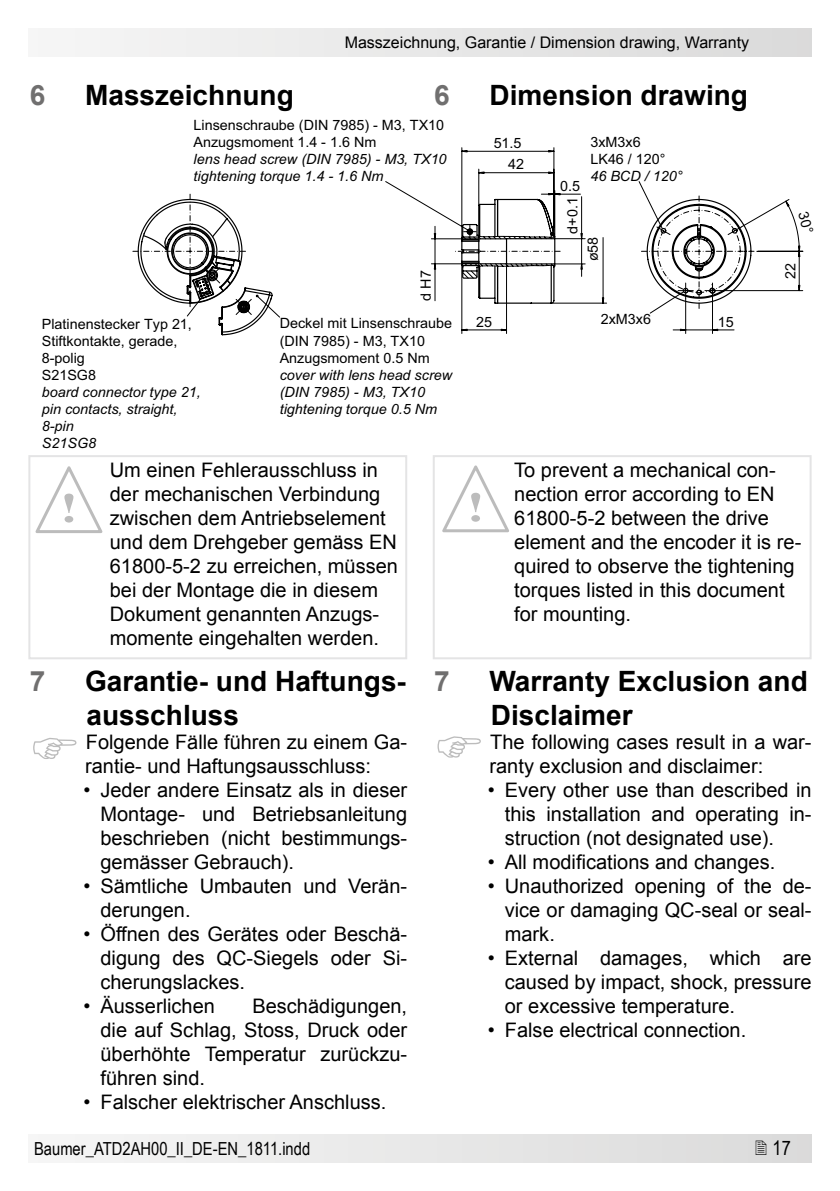
<style>
.page{position:relative;width:840px;height:1191px;background:#fff}
.page>*{position:absolute;margin:0;border:0;box-sizing:border-box;transform-origin:0 0}
.t1{font:700 28px/33.6px "Arial";color:#000}
.t2{font:700 28px "Arial";color:#706f6f}
.t3{font:20px/24px "Arial";color:#000;text-align:justify}
.t4{font:20px "Arial Narrow";color:#000}
.t5{font:18px "Arial Narrow";color:#000}
.t6{font:16px "Arial";color:#000}
.t7{font:14.2px/17px "Arial";color:#000}
.t8{font:italic 14.2px/17px "Arial";color:#000}
</style>
<div class="page">
<div style="left:28px;top:28px;width:783px;height:29px;background:linear-gradient(to right,#f6f6f6,#dadada)"></div>
<div style="left:28px;top:1134px;width:783px;height:28px;background:linear-gradient(to right,#f6f6f6,#dadada)"></div>
<div style="left:432px;top:455px;width:379px;height:204px;border:2px solid #e4e4e5"></div>
<div style="left:28px;top:455px;width:379px;height:204px;border:2px solid #e4e4e5"></div>
<svg style="left:442px;top:465px;width:67px;height:67px"></svg>
<svg style="left:35px;top:466px;width:67px;height:67px"></svg>
<svg style="left:132px;top:147px;width:671px;height:145px"></svg>
<svg style="left:137px;top:195px;width:620px;height:141px"></svg>
<svg style="left:755px;top:1140px;width:11px;height:15px"></svg>
<svg style="left:797px;top:211px;width:6px;height:21px"></svg>
<h1 class="t2" style="left:30px;top:77px;width:17px">6</h1>
<h1 class="t1" style="left:85px;top:80px;width:210px">Masszeichnung</h1>
<p class="t6" style="left:344px;top:32px;width:406px">Masszeichnung, Garantie / Dimension drawing, Warranty</p>
<h1 class="t2" style="left:434px;top:77px;width:17px">6</h1>
<h1 class="t1" style="left:489px;top:80px;width:260px">Dimension drawing</h1>
<p class="t7" style="left:193px;top:117px;width:252px">Linsenschraube (DIN 7985) - M3, TX10<br>Anzugsmoment 1.4 - 1.6 Nm</p>
<p class="t8" style="left:193px;top:151px;width:254px">lens head screw (DIN 7985) - M3, TX10 tightening torque 1.4 - 1.6 Nm</p>
<p class="t7" style="left:42px;top:315px;width:151px">Platinenstecker Typ 21,<br>Stiftkontakte, gerade,<br>8-polig<br>S21SG8</p>
<p class="t8" style="left:42px;top:383px;width:160px">board connector type 21, pin contacts, straight,<br>8-pin<br>S21SG8</p>
<p class="t7" style="left:417px;top:301px;width:32px;rotate:-90deg">d H7</p>
<p class="t7" style="left:279px;top:315px;width:174px">Deckel mit Linsenschraube (DIN 7985) - M3, TX10<br>Anzugsmoment 0.5 Nm</p>
<p class="t8" style="left:279px;top:366px;width:174px">cover with lens head screw (DIN 7985) - M3, TX10 tightening torque 0.5 Nm</p>
<p class="t3" style="left:110px;top:458px;width:289px;text-align:left">Um einen Fehlerausschluss in der mechanischen Verbindung zwischen dem Antriebselement und dem Drehgeber gemäss EN<br>61800-5-2 zu erreichen, müssen bei der Montage die in diesem<br>Dokument genannten Anzugs&shy;momente eingehalten werden.</p>
<p class="t7" style="left:493px;top:134px;width:29px">51.5</p>
<p class="t7" style="left:508px;top:156px;width:17px">42</p>
<p class="t7" style="left:560px;top:177px;width:21px">0.5</p>
<p class="t7" style="left:563px;top:233px;width:38px;rotate:-90deg">d+0.1</p>
<p class="t7" style="left:590px;top:134px;width:77px">3xM3x6<br>LK46 / 120°</p>
<p class="t8" style="left:590px;top:168px;width:93px">46 BCD / 120°</p>
<p class="t7" style="left:584px;top:261px;width:26px;rotate:-90deg">ø58</p>
<p class="t7" style="left:600px;top:311px;width:52px">2xM3x6</p>
<p class="t7" style="left:476px;top:313px;width:17px">25</p>
<p class="t7" style="left:717px;top:313px;width:17px">15</p>
<p class="t7" style="left:781px;top:279px;width:17px;rotate:-90deg">22</p>
<p class="t3" style="left:514px;top:458px;width:288px;text-align:left">To prevent a mechanical con&shy;nection error according to EN<br>61800-5-2 between the drive element and the encoder it is re&shy;quired to observe the tightening torques listed in this document for mounting.</p>
<h1 class="t2" style="left:30px;top:663px;width:17px">7</h1>
<h1 class="t1" style="left:85px;top:665px;width:322px">Garantie- und Haftungs&shy;ausschluss</h1>
<p class="t3" style="left:85px;top:730px;width:323px">Folgende Fälle führen zu einem Ga&shy;rantie- und Haftungsausschluss:</p>
<p class="t3" style="left:100px;top:778px;width:308px;text-indent:-17px">• Jeder andere Einsatz als in dieser Montage- und Betriebsanleitung beschrieben (nicht bestimmungs&shy;gemässer Gebrauch).</p>
<p class="t3" style="left:100px;top:874px;width:308px;text-indent:-17px">• Sämtliche Umbauten und Verän&shy;derungen.</p>
<p class="t3" style="left:100px;top:922px;width:308px;text-indent:-17px">• Öffnen des Gerätes oder Beschä&shy;digung des QC-Siegels oder Si&shy;cherungslackes.</p>
<p class="t3" style="left:83px;top:994px;width:133px">• Äusserlichen</p>
<p class="t3" style="left:100px;top:994px;width:308px;text-indent:152px">Beschädigungen, die auf Schlag, Stoss, Druck oder überhöhte Temperatur zurückzu&shy;führen sind.</p>
<p class="t3" style="left:83px;top:1090px;width:304px">• Falscher elektrischer Anschluss.</p>
<h1 class="t2" style="left:434px;top:663px;width:17px">7</h1>
<h1 class="t1" style="left:489px;top:665px;width:319px">Warranty Exclusion and<br>Disclaimer</h1>
<p class="t3" style="left:489px;top:730px;width:323px">The following cases result in a war&shy;ranty exclusion and disclaimer:</p>
<p class="t3" style="left:504px;top:778px;width:308px;text-indent:-17px">• Every other use than described in this installation and operating in&shy;struction (not designated use).</p>
<p class="t3" style="left:487px;top:850px;width:289px">• All modifications and changes.</p>
<p class="t3" style="left:504px;top:874px;width:308px;text-indent:-17px">• Unauthorized opening of the de&shy;vice or damaging QC-seal or seal&shy;mark.</p>
<p class="t3" style="left:504px;top:946px;width:308px;text-indent:-17px">• External damages, which are caused by impact, shock, pressure or excessive temperature.</p>
<p class="t3" style="left:487px;top:1018px;width:260px">• False electrical connection.</p>
<p class="t5" style="left:34px;top:1135px;width:277px">Baumer_ATD2AH00_II_DE-EN_1811.indd</p>
<p class="t4" style="left:772px;top:1133px;width:20px">17</p>
</div>
